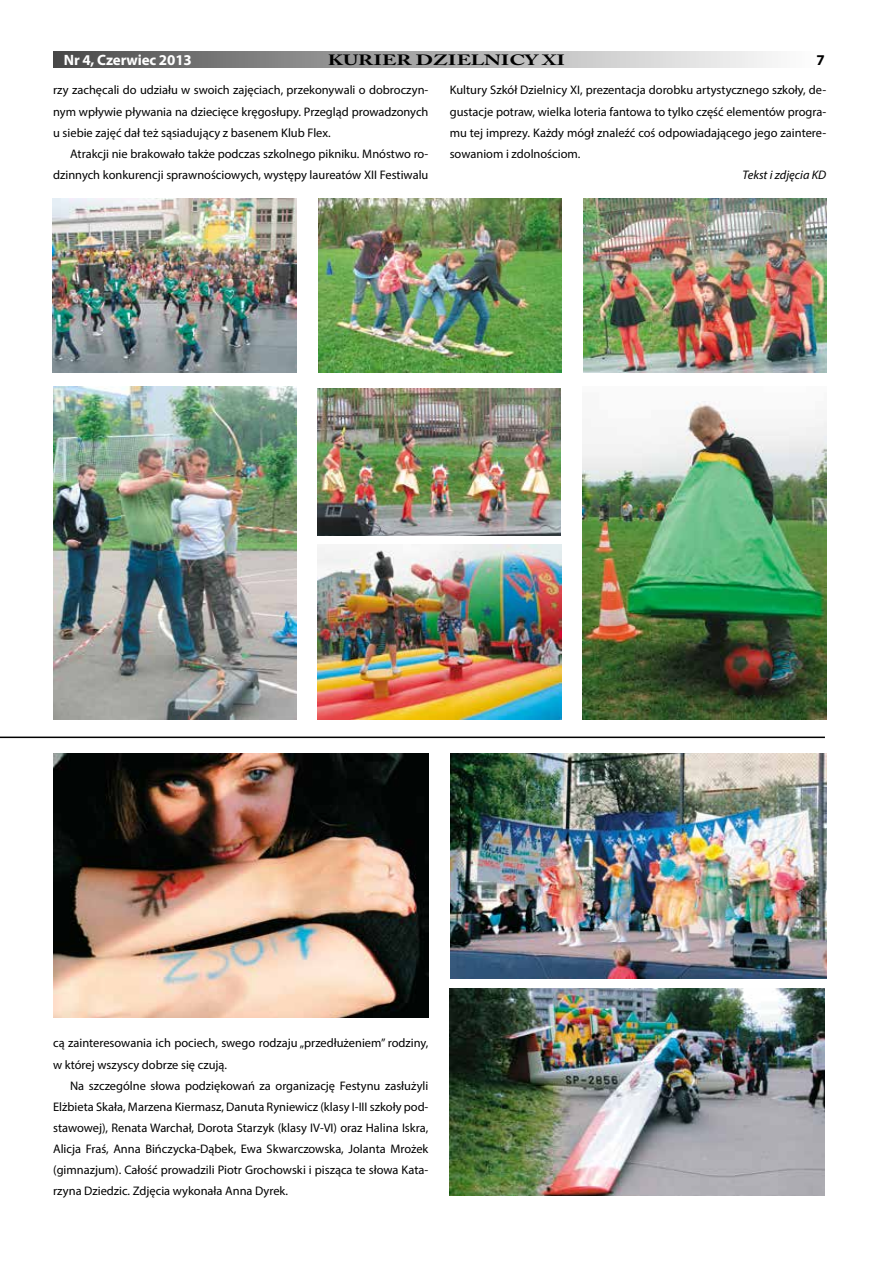
<style>
.page{position:relative;width:893px;height:1263px;background:#fff}
.page>*{position:absolute;margin:0;border:0;box-sizing:border-box;transform-origin:0 0}
.t1{font:700 15px "Myriad Pro";letter-spacing:-.01em;color:#fff}
.t2{font:700 15px "Myriad Pro";color:#000}
.t3{font:700 14.85px "Adobe Caslon Pro";color:#000;scale:1.4 1}
.t4{font:12.45px/21.1px "Myriad Pro";color:#000;text-align:justify}
.t5{font:italic 12.45px "Myriad Pro";color:#000}
</style>
<div class="page">
<img style="left:583px;top:199px;width:243px;height:174px">
<div style="left:53px;top:51px;width:773px;height:16px;background:linear-gradient(to right,#4e4e4e,#fff)"></div>
<img style="left:450px;top:988px;width:375px;height:207px">
<img style="left:450px;top:753px;width:376px;height:225px">
<img style="left:53px;top:753px;width:375px;height:264px">
<hr style="left:0;top:736px;width:825px;height:2px;background:#000">
<img style="left:318px;top:544px;width:243px;height:175px">
<img style="left:318px;top:199px;width:243px;height:174px">
<img style="left:53px;top:387px;width:243px;height:332px">
<img style="left:318px;top:388px;width:243px;height:148px">
<img style="left:582px;top:401px;width:244px;height:318px">
<img style="left:53px;top:199px;width:243px;height:174px">
<p class="t1" style="left:64px;top:50px;width:130px">Nr 4, Czerwiec 2013</p>
<p class="t3" style="left:328px;top:51px;width:171px">KURIER DZIELNICY XI</p>
<p class="t2" style="left:817px;top:50px;width:10px">7</p>
<p class="t4" style="left:53px;top:79px;width:377px">rzy zachęcali do udziału w swoich zajęciach, przekonywali o dobroczyn&shy;nym wpływie pływania na dziecięce kręgosłupy. Przegląd prowadzonych u siebie zajęć dał też sąsiadujący z basenem Klub Flex.</p>
<p class="t4" style="left:53px;top:143px;width:377px;text-align:right">Atrakcji nie brakowało także podczas szkolnego pikniku. Mnóstwo ro&shy;dzinnych konkurencji sprawnościowych, występy laureatów XII Festiwalu</p>
<p class="t4" style="left:450px;top:79px;width:378px">Kultury Szkół Dzielnicy XI, prezentacja dorobku artystycznego szkoły, de&shy;gustacje potraw, wielka loteria fantowa to tylko część elementów progra&shy;mu tej imprezy. Każdy mógł znaleźć coś odpowiadającego jego zaintere&shy;sowaniom i zdolnościom.</p>
<p class="t5" style="left:742px;top:167px;width:85px">Tekst i zdjęcia KD</p>
<p class="t4" style="left:53px;top:1032px;width:377px">cą zainteresowania ich pociech, swego rodzaju „przedłużeniem” rodziny, w której wszyscy dobrze się czują.</p>
<p class="t4" style="left:53px;top:1075px;width:377px;text-indent:17px">Na szczególne słowa podziękowań za organizację Festynu zasłużyli Elżbieta Skała, Marzena Kiermasz, Danuta Ryniewicz (klasy I-III szkoły pod&shy;stawowej), Renata Warchał, Dorota Starzyk (klasy IV-VI) oraz Halina Iskra, Alicja Fraś, Anna Bińczycka-Dąbek, Ewa Skwarczowska, Jolanta Mrożek (gimnazjum). Całość prowadzili Piotr Grochowski i pisząca te słowa Kata&shy;rzyna Dziedzic. Zdjęcia wykonała Anna Dyrek.</p>
</div>
